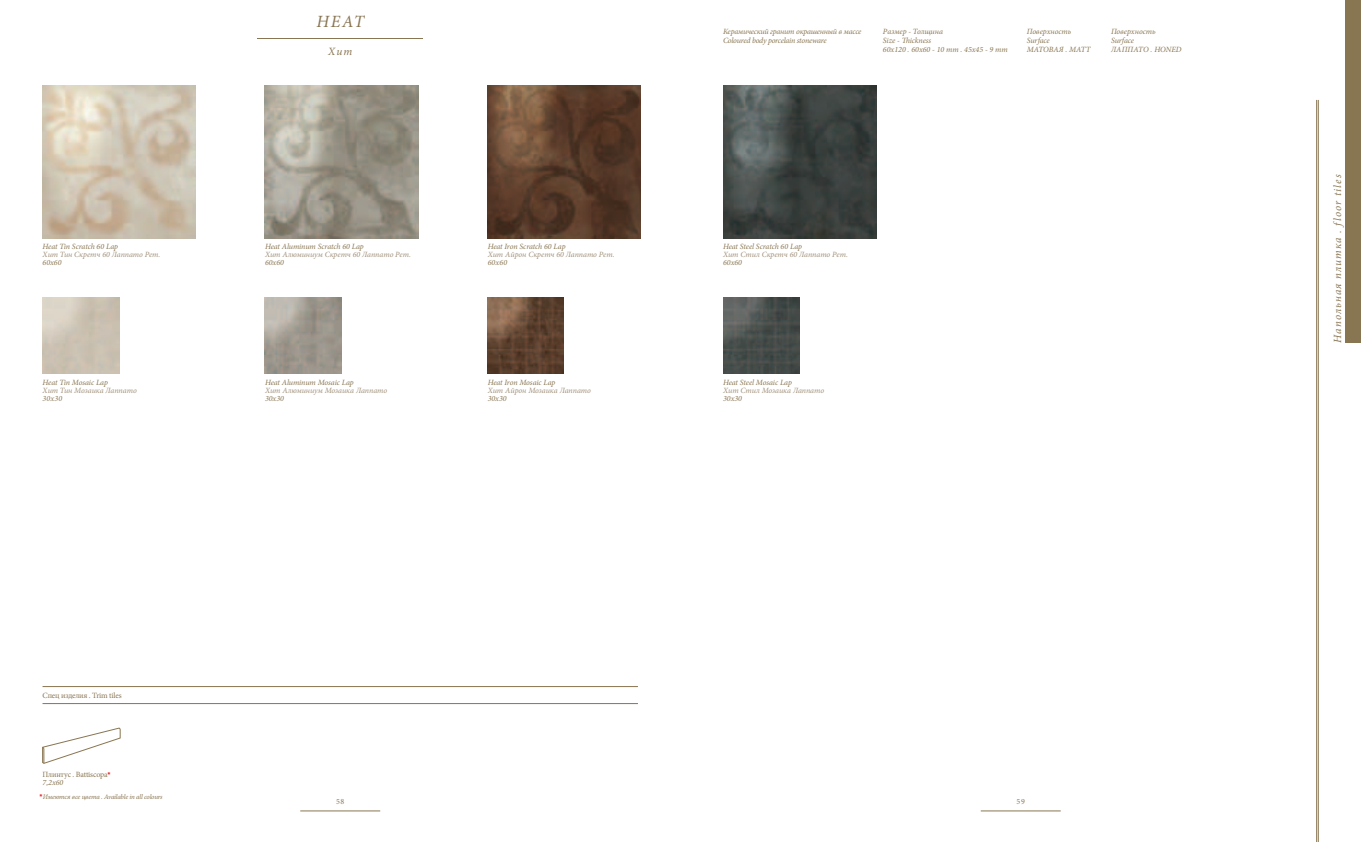
<style>
.page{position:relative;width:1361px;height:842px;background:#fff}
.page>*{position:absolute;margin:0;border:0;box-sizing:border-box;transform-origin:0 0}
.t1{font:italic 17.2px "Minion Pro";color:#887551}
.t2{font:italic 11.2px "Minion Pro";color:#887551}
.t3{font:italic 11px "Minion Pro";letter-spacing:.1em;color:#887551}
.t4{font:italic 8px/9px "Minion Pro";letter-spacing:-.01em;color:#887551}
.t5{font:italic 8px "Minion Pro";letter-spacing:-.005em;color:#9f8f79}
.t6{font:8px/8px "Minion Pro";letter-spacing:-.02em;color:#887551}
.t7{font:italic 7px "Minion Pro";letter-spacing:-.025em;color:#887551}
.s1{font-family:"Helvetica Neue LT Std";font-weight:800;font-size:7px;color:#ee1d23}
.s2{font-style:italic}
.s3{font-family:"Helvetica Neue LT Std";font-weight:800;font-style:normal;color:#ee1d23}
</style>
<div class="page">
<img style="left:43px;top:85px;width:153px;height:153px">
<img style="left:723px;top:85px;width:153px;height:153px">
<img style="left:265px;top:85px;width:153px;height:153px">
<img style="left:487px;top:85px;width:153px;height:153px">
<img style="left:723px;top:297px;width:76px;height:77px">
<img style="left:487px;top:297px;width:77px;height:77px">
<svg style="left:42px;top:728px;width:78px;height:35px"></svg>
<hr style="left:43px;top:703px;width:595px;height:1px;background:#887551">
<hr style="left:43px;top:686px;width:595px;height:1px;background:#887551">
<div style="left:1345px;top:0;width:16px;height:343px;background:#887551"></div>
<hr style="left:1316px;top:100px;width:1px;height:742px;background:#887551">
<hr style="left:1318px;top:100px;width:1px;height:742px;background:#887551">
<hr style="left:258px;top:39px;width:165px;height:1px;background:#887551">
<hr style="left:300px;top:811px;width:80px;height:1px;background:#887551">
<hr style="left:981px;top:811px;width:79px;height:1px;background:#887551">
<p class="t4" style="left:43px;top:243px;width:77px">Heat Tin Scratch 60 Lap</p>
<p class="t5" style="left:43px;top:251px;width:119px">Хит Тин Скретч 60 Лаппато Рет.</p>
<p class="t4" style="left:43px;top:259px;width:21px">60x60</p>
<p class="t4" style="left:43px;top:378px;width:67px">Heat Tin Mosaic Lap</p>
<p class="t5" style="left:43px;top:387px;width:96px">Хит Тин Мозаика Лаппато</p>
<p class="t4" style="left:43px;top:394px;width:21px">30x30</p>
<h1 class="t1" style="left:316px;top:15px;width:49px">HEAT</h1>
<h2 class="t2" style="left:328px;top:48px;width:26px">Хит</h2>
<p class="t4" style="left:265px;top:243px;width:100px">Heat Aluminum Scratch 60 Lap</p>
<p class="t5" style="left:265px;top:251px;width:147px">Хит Алюминиум Скретч 60 Лаппато Рет.</p>
<p class="t4" style="left:265px;top:259px;width:21px">60x60</p>
<p class="t4" style="left:265px;top:378px;width:90px">Heat Aluminum Mosaic Lap</p>
<p class="t5" style="left:265px;top:387px;width:124px">Хит Алюминиум Мозаика Лаппато</p>
<p class="t4" style="left:265px;top:394px;width:21px">30x30</p>
<p class="t4" style="left:488px;top:243px;width:79px">Heat Iron Scratch 60 Lap</p>
<p class="t5" style="left:488px;top:251px;width:128px">Хит Айрон Скретч 60 Лаппато Рет.</p>
<p class="t4" style="left:488px;top:259px;width:21px">60x60</p>
<p class="t4" style="left:488px;top:378px;width:69px">Heat Iron Mosaic Lap</p>
<p class="t5" style="left:488px;top:387px;width:105px">Хит Айрон Мозаика Лаппато</p>
<p class="t4" style="left:488px;top:394px;width:21px">30x30</p>
<p class="t4" style="left:723px;top:28px;width:140px">Керaмический грaнит oкрaшенный в массе<br>Coloured body porcelain stoneware</p>
<p class="t4" style="left:883px;top:28px;width:126px">Pазмер - Толщина<br>Size - Thickness<br>60x120 . 60x60 - 10 mm . 45x45 - 9 mm</p>
<p class="t4" style="left:1026px;top:28px;width:65px">Поверхность<br>Surface<br>МАТОВАЯ . MATT</p>
<p class="t4" style="left:1111px;top:28px;width:72px">Поверхность<br>Surface<br>ЛАППАТО . HONED</p>
<p class="t4" style="left:723px;top:243px;width:81px">Heat Steel Scratch 60 Lap</p>
<p class="t5" style="left:723px;top:251px;width:126px">Хит Стил Скретч 60 Лаппато Рет.</p>
<p class="t4" style="left:723px;top:259px;width:21px">60x60</p>
<p class="t4" style="left:723px;top:378px;width:70px">Heat Steel Mosaic Lap</p>
<p class="t5" style="left:723px;top:387px;width:103px">Хит Стил Мозаика Лаппато</p>
<p class="t4" style="left:723px;top:394px;width:21px">30x30</p>
<p class="t6" style="left:43px;top:692px;width:81px">Спец изделия . Trim tiles</p>
<p class="t6" style="left:43px;top:771px;width:70px">Плинтус . Battiscopa<span class="s1">*<br></span><span class="s2">7,2x60</span></p>
<p class="t7" style="left:40px;top:794px;width:125px"><span class="s3">*</span>Имеются все цвета . Available in all colours</p>
<p class="t6" style="left:336px;top:799px;width:10px">58</p>
<p class="t6" style="left:1016px;top:799px;width:10px">59</p>
<h3 class="t3" style="left:1333px;top:343px;width:170px;rotate:-90deg">Haпoльнaя плиткa . floor tiles</h3>
</div>
